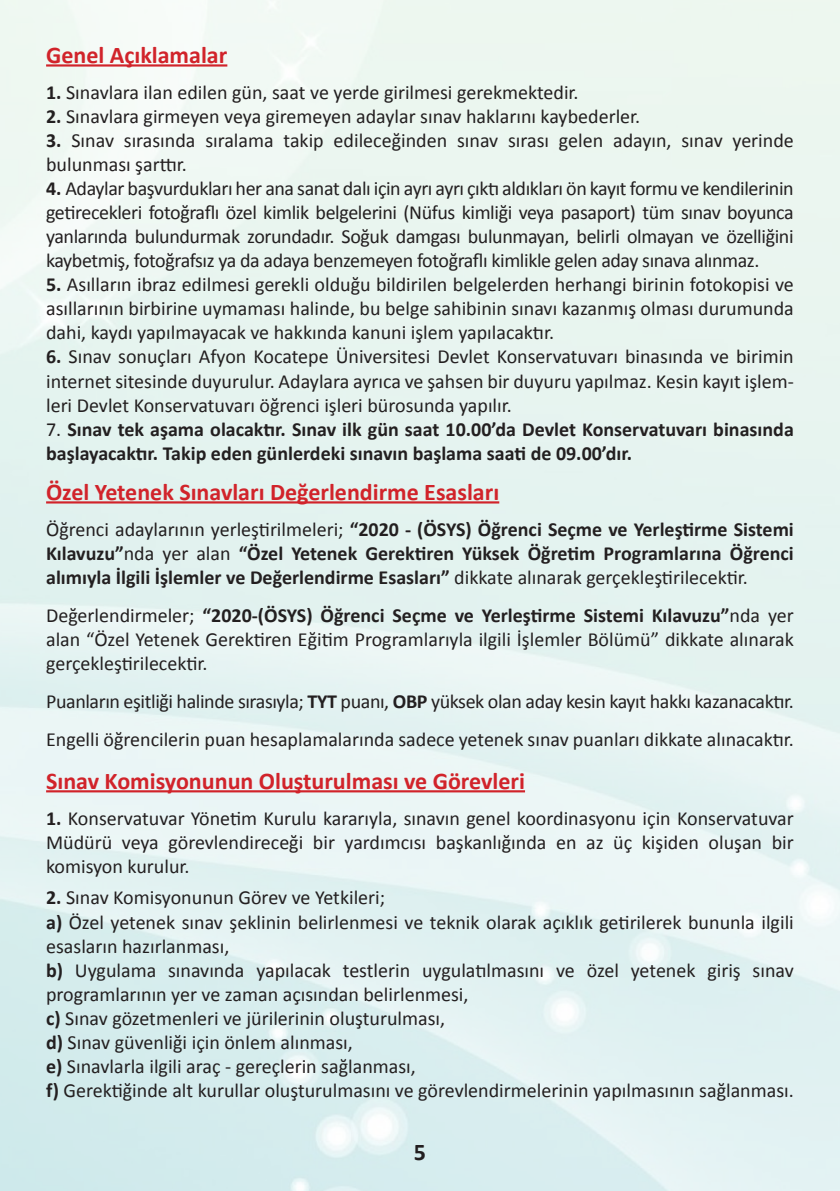
<style>
.page{position:relative;width:840px;height:1191px;background:#fff}
.page>*{position:absolute;margin:0;border:0;box-sizing:border-box;transform-origin:0 0}
.t1{font:700 24px "Calibri";color:#d1232a}
.t2{font:700 24px "Calibri";color:#231f20}
.t3{font:20px/24px "Calibri";color:#231f20;text-align:justify}
.t4{font:700 20px/24px "Calibri";color:#231f20}
.t5{font:20px "Calibri";letter-spacing:-.02em;color:#231f20}
.s1{font-weight:700}
.s2{font-weight:400}
</style>
<div class="page">
<img style="left:0;top:0;width:839px;height:1191px">
<hr style="left:46px;top:64px;width:181px;height:3px;background:#d1232a">
<hr style="left:46px;top:501px;width:453px;height:2px;background:#d1232a">
<hr style="left:46px;top:790px;width:478px;height:2px;background:#d1232a">
<p class="t1" style="left:46px;top:40px;width:183px">Genel Açıklamalar</p>
<p class="t3" style="left:46px;top:81px;width:533px"><span class="s1">1.</span> Sınavlara ilan edilen gün, saat ve yerde girilmesi gerekmektedir.</p>
<p class="t3" style="left:46px;top:105px;width:595px"><span class="s1">2.</span> Sınavlara girmeyen veya giremeyen adaylar sınav haklarını kaybederler.</p>
<p class="t3" style="left:46px;top:129px;width:748px"><span class="s1">3.</span> Sınav sırasında sıralama takip edileceğinden sınav sırası gelen adayın, sınav yerinde bulunması şarttır.</p>
<p class="t3" style="left:46px;top:177px;width:748px"><span class="s1">4.</span> Adaylar başvurdukları her ana sanat dalı için ayrı ayrı çıktı aldıkları ön kayıt formu ve kendilerinin getirecekleri fotoğraflı özel kimlik belgelerini (Nüfus kimliği veya pasaport) tüm sınav boyunca yanlarında bulundurmak zorundadır. Soğuk damgası bulunmayan, belirli olmayan ve özelliğini kaybetmiş, fotoğrafsız ya da adaya benzemeyen fotoğraflı kimlikle gelen aday sınava alınmaz.</p>
<p class="t3" style="left:46px;top:273px;width:748px"><span class="s1">5.</span> Asılların ibraz edilmesi gerekli olduğu bildirilen belgelerden herhangi birinin fotokopisi ve asıllarının birbirine uymaması halinde, bu belge sahibinin sınavı kazanmış olması durumunda dahi, kaydı yapılmayacak ve hakkında kanuni işlem yapılacaktır.</p>
<p class="t3" style="left:46px;top:345px;width:748px"><span class="s1">6.</span> Sınav sonuçları Afyon Kocatepe Üniversitesi Devlet Konservatuvarı binasında ve birimin internet sitesinde duyurulur. Adaylara ayrıca ve şahsen bir duyuru yapılmaz. Kesin kayıt işlem&shy;leri Devlet Konservatuvarı öğrenci işleri bürosunda yapılır.</p>
<p class="t4" style="left:46px;top:417px;width:748px"><span class="s2">7.</span> Sınav tek aşama olacaktır. Sınav ilk gün saat 10.00’da Devlet Konservatuvarı binasında başlayacaktır. Takip eden günlerdeki sınavın başlama saati de 09.00’dır.</p>
<p class="t1" style="left:46px;top:477px;width:454px">Özel Yetenek Sınavları Değerlendirme Esasları</p>
<p class="t4" style="left:46px;top:518px;width:748px;text-align:justify"><span class="s2">Öğrenci adaylarının yerleştirilmeleri;</span> “2020 - (ÖSYS) Öğrenci Seçme ve Yerleştirme Sistemi Kılavuzu”<span class="s2">nda yer alan</span> “Özel Yetenek Gerektiren Yüksek Öğretim Programlarına Öğrenci alımıyla İlgili İşlemler ve Değerlendirme Esasları” <span class="s2">dikkate alınarak gerçekleştirilecektir.</span></p>
<p class="t3" style="left:46px;top:604px;width:748px">Değerlendirmeler; <span class="s1">“2020-(ÖSYS) Öğrenci Seçme ve Yerleştirme Sistemi Kılavuzu”</span>nda yer alan “Özel Yetenek Gerektiren Eğitim Programlarıyla ilgili İşlemler Bölümü” dikkate alınarak gerçekleştirilecektir.</p>
<p class="t5" style="left:46px;top:689px;width:748px">Puanların eşitliği halinde sırasıyla; <span class="s1">TYT</span> puanı, <span class="s1">OBP</span> yüksek olan aday kesin kayıt hakkı kazanacaktır.</p>
<p class="t3" style="left:46px;top:728px;width:748px">Engelli öğrencilerin puan hesaplamalarında sadece yetenek sınav puanları dikkate alınacaktır.</p>
<p class="t1" style="left:46px;top:766px;width:480px">Sınav Komisyonunun Oluşturulması ve Görevleri</p>
<p class="t3" style="left:46px;top:806px;width:748px"><span class="s1">1.</span> Konservatuvar Yönetim Kurulu kararıyla, sınavın genel koordinasyonu için Konservatuvar Müdürü veya görevlendireceği bir yardımcısı başkanlığında en az üç kişiden oluşan bir komisyon kurulur.</p>
<p class="t3" style="left:46px;top:886px;width:340px"><span class="s1">2.</span> Sınav Komisyonunun Görev ve Yetkileri;</p>
<p class="t3" style="left:46px;top:910px;width:748px"><span class="s1">a)</span> Özel yetenek sınav şeklinin belirlenmesi ve teknik olarak açıklık getirilerek bununla ilgili esasların hazırlanması,</p>
<p class="t3" style="left:46px;top:958px;width:748px"><span class="s1">b)</span> Uygulama sınavında yapılacak testlerin uygulatılmasını ve özel yetenek giriş sınav programlarının yer ve zaman açısından belirlenmesi,</p>
<p class="t3" style="left:46px;top:1006px;width:400px"><span class="s1">c)</span> Sınav gözetmenleri ve jürilerinin oluşturulması,</p>
<p class="t3" style="left:46px;top:1030px;width:308px"><span class="s1">d)</span> Sınav güvenliği için önlem alınması,</p>
<p class="t3" style="left:46px;top:1054px;width:371px"><span class="s1">e)</span> Sınavlarla ilgili araç - gereçlerin sağlanması,</p>
<p class="t3" style="left:46px;top:1078px;width:748px"><span class="s1">f)</span> Gerektiğinde alt kurullar oluşturulmasını ve görevlendirmelerinin yapılmasının sağlanması.</p>
<p class="t2" style="left:413px;top:1136px;width:14px">5</p>
</div>
